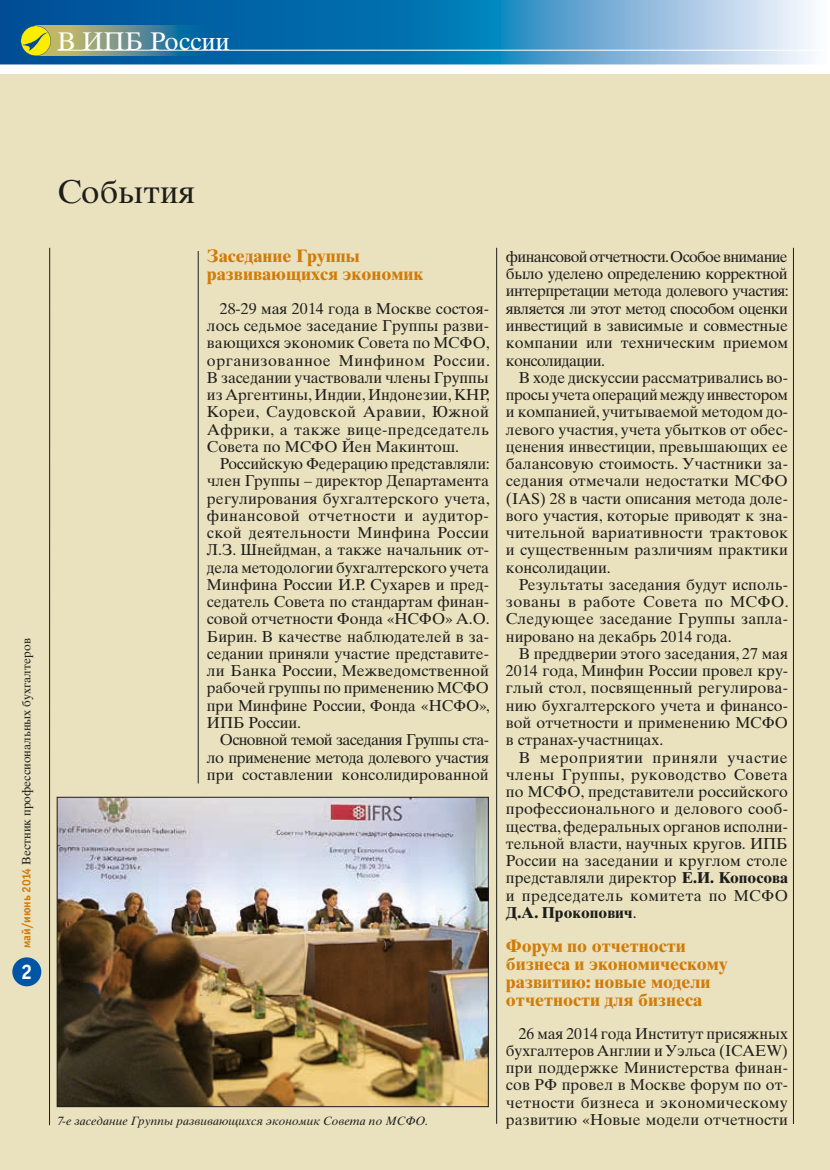
<style>
.page{position:relative;width:830px;height:1170px;background:#fff}
.page>*{position:absolute;margin:0;border:0;box-sizing:border-box;transform-origin:0 0}
.t1{font:33px "Times Ten Cyr Upright";color:#1d1d1b}
.t2{font:25.5px "Times Ten Cyr Upright";color:#fff}
.t3{font:21px "Officina Sans Bold C";color:#fff}
.t4{font:700 18px/18px "Times Ten Cyr";color:#d07c07}
.t5{font:15.75px/17.2px "Times Ten Cyr Upright";letter-spacing:.005em;color:#1d1d1b;text-align:justify}
.t6{font:700 15.75px "Times Ten Cyr";color:#1d1d1b}
.t7{font:12px "Times Ten Cyr Inclined";color:#1d1d1b}
.t8{font:12px "Times Ten Cyr Upright";color:#1d1d1b}
.s1{font-family:"Officina Sans Bold C";color:#d07c07}
.s2{font-family:"Times Ten Cyr";font-weight:700}
.s3{font-family:"Times Ten Cyr Upright";font-weight:400}
</style>
<div class="page">
<svg style="left:0;top:0;width:812px;height:64px"></svg>
<img style="left:51px;top:26px;width:154px;height:30px">
<svg style="left:20px;top:26px;width:31px;height:30px"></svg>
<div style="left:0;top:75px;width:829px;height:1094px;background:#eae1bf"></div>
<div style="left:12px;top:957px;width:29px;height:29px;background:#0056a4;border-radius:50%"></div>
<hr style="left:57px;top:50px;width:766px;height:1px;background:#fff">
<hr style="left:496px;top:248px;width:1px;height:875px;background:#1d1d1b">
<hr style="left:792px;top:248px;width:1px;height:875px;background:#1d1d1b">
<hr style="left:49px;top:248px;width:1px;height:877px;background:#1d1d1b">
<hr style="left:198px;top:251px;width:1px;height:532px;background:#1d1d1b">
<img style="left:59px;top:799px;width:427px;height:305px">
<div style="left:57px;top:797px;width:431px;height:309px;border:1px solid #1d1d1b"></div>
<h2 class="t2" style="left:57px;top:26px;width:174px">В ИПБ России</h2>
<p class="t8" style="left:19px;top:948px;width:311px;rotate:-90deg"><span class="s1">май/июнь 2014</span> Вестник профессиональных бухгалтеров</p>
<h3 class="t3" style="left:21px;top:960px;width:13px">2</h3>
<h1 class="t1" style="left:57px;top:172px;width:139px">События</h1>
<p class="t4" style="left:207px;top:247px;width:218px">Заседание Группы развивающихся экономик</p>
<p class="t5" style="left:207px;top:300px;width:284px;text-indent:13px">28-29 мая 2014 года в Москве состоя&shy;лось седьмое заседание Группы разви&shy;вающихся экономик Совета по МСФО, организованное Минфином России.<br>В заседании участвовали члены Группы из Аргентины, Индии, Индонезии, КНР, Кореи, Саудовской Аравии, Южной Африки, а также вице-председатель Совета по МСФО Йен Макинтош.</p>
<p class="t5" style="left:207px;top:455px;width:284px;text-indent:13px">Российскую Федерацию представляли: член Группы – директор Департамента регулирования бухгалтерского учета, финансовой отчетности и аудитор&shy;ской деятельности Минфина России Л.З. Шнейдман, а также начальник от&shy;дела методологии бухгалтерского учета Минфина России И.Р. Сухарев и пред&shy;седатель Совета по стандартам финан&shy;совой отчетности Фонда «НСФО» А.О.<br>Бирин. В качестве наблюдателей в за&shy;седании приняли участие представите&shy;ли Банка России, Межведомственной рабочей группы по применению МСФО при Минфине России, Фонда «НСФО», ИПБ России.</p>
<p class="t5" style="left:207px;top:731px;width:283px;text-indent:13px">Основной темой заседания Группы ста&shy;ло применение метода долевого участия при составлении консолидированной</p>
<p class="t5" style="left:505px;top:248px;width:284px">финансовой отчетности. Особое внимание было уделено определению корректной интерпретации метода долевого участия: является ли этот метод способом оценки инвестиций в зависимые и совместные компании или техническим приемом консолидации.</p>
<p class="t5" style="left:505px;top:369px;width:283px;text-indent:13px">В ходе дискуссии рассматривались во&shy;просы учета операций между инвестором и компанией, учитываемой методом до&shy;левого участия, учета убытков от обес&shy;ценения инвестиции, превышающих ее балансовую стоимость. Участники за&shy;седания отмечали недостатки МСФО (IAS) 28 в части описания метода доле&shy;вого участия, которые приводят к зна&shy;чительной вариативности трактовок и существенным различиям практики консолидации.</p>
<p class="t5" style="left:505px;top:576px;width:284px;text-indent:13px">Результаты заседания будут исполь&shy;зованы в работе Совета по МСФО.<br>Следующее заседание Группы запла&shy;нировано на декабрь 2014 года.</p>
<p class="t5" style="left:505px;top:645px;width:283px;text-indent:13px">В преддверии этого заседания, 27 мая 2014 года, Минфин России провел кру&shy;глый стол, посвященный регулирова&shy;нию бухгалтерского учета и финансо&shy;вой отчетности и применению МСФО в странах-участницах.</p>
<p class="t5" style="left:505px;top:748px;width:283px;text-indent:13px">В мероприятии приняли участие члены Группы, руководство Совета по МСФО, представители российского профессионального и делового сооб&shy;щества, федеральных органов исполни&shy;тельной власти, научных кругов. ИПБ России на заседании и круглом столе представляли директор <span class="s2">Е.И. Копосова </span>и председатель комитета по МСФО</p>
<p class="t6" style="left:505px;top:903px;width:132px">Д.А. Прокопович<span class="s3">.</span></p>
<p class="t4" style="left:505px;top:937px;width:223px">Форум по отчетности бизнеса и экономическому развитию: новые модели отчетности для бизнеса</p>
<p class="t5" style="left:505px;top:1024px;width:283px;text-indent:13px">26 мая 2014 года Институт присяжных бухгалтеров Англии и Уэльса (ICAEW) при поддержке Министерства финан&shy;сов РФ провел в Москве форум по от&shy;четности бизнеса и экономическому</p>
<p class="t7" style="left:57px;top:1113px;width:372px">7-е заседание Группы развивающихся экономик Совета по МСФО.</p>
<p class="t5" style="left:505px;top:1110px;width:283px">развитию «Новые модели отчетности</p>
</div>
